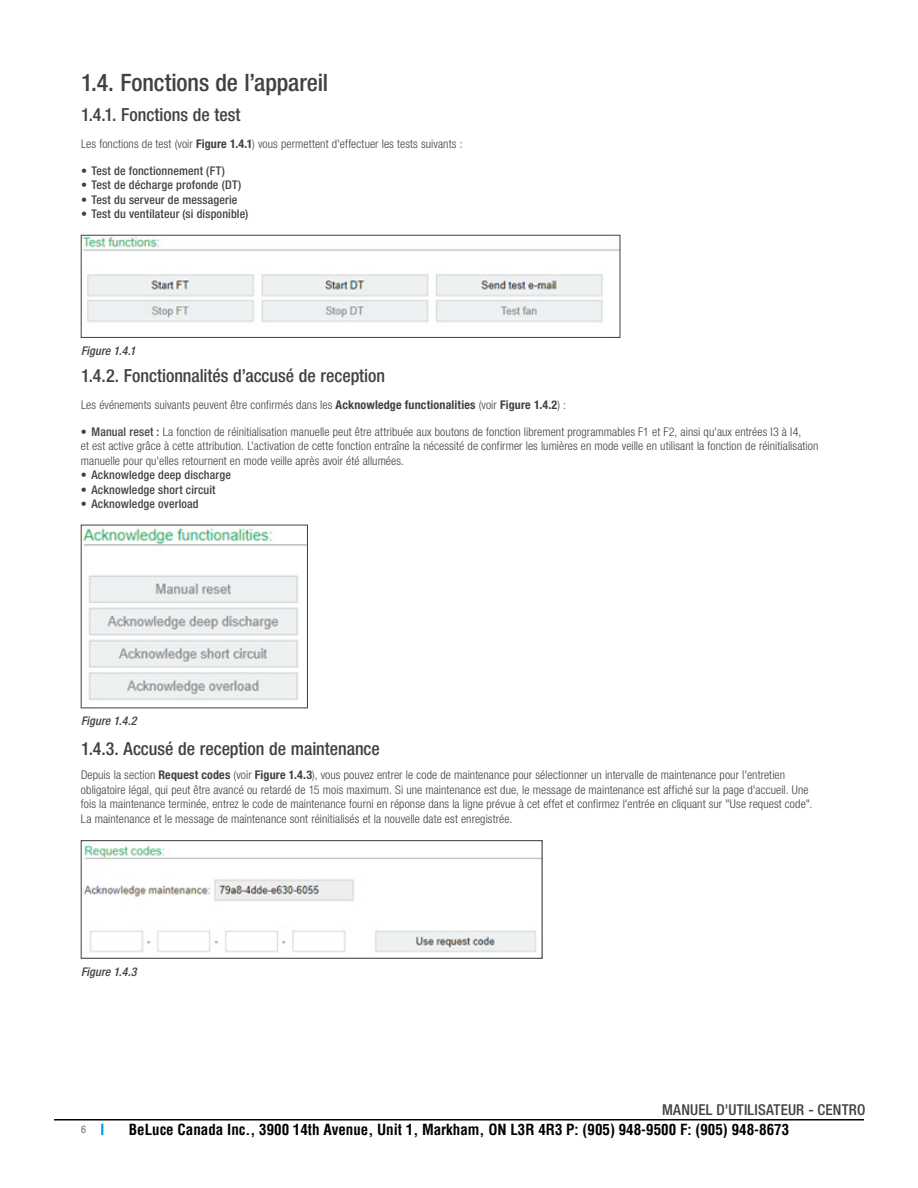
<style>
.page{position:relative;width:918px;height:1188px;background:#fff}
.page>*{position:absolute;margin:0;border:0;box-sizing:border-box;transform-origin:0 0}
.t1{font:500 condensed 24px "Helvetica Neue LT Pro";letter-spacing:-.005em;color:#414042}
.t2{font:500 condensed 18px "Helvetica Neue LT Pro";letter-spacing:-.005em;color:#414042}
.t3{font:700 condensed 15px "Helvetica";color:#000}
.t4{font:500 condensed 15px "Helvetica Neue LT Pro";letter-spacing:.015em;color:#414042}
.t5{font:300 condensed 12px/14.4px "Helvetica Neue LT Pro";letter-spacing:.01em;color:#414042}
.t6{font:500 condensed 12px "Helvetica Neue LT Pro";letter-spacing:.01em;color:#414042}
.t7{font:italic 500 condensed 12px "Helvetica Neue LT Pro";letter-spacing:.005em;color:#414042}
.t8{font:condensed 10.5px "Helvetica Neue LT Pro";color:#696a6d}
.s1{font-weight:700}
.s2{font-weight:300}
.s3{font-weight:500}
</style>
<div class="page">
<img style="left:83px;top:237px;width:535px;height:86px">
<div style="left:81px;top:235px;width:539px;height:103px;border:1px solid #414042"></div>
<img style="left:83px;top:527px;width:223px;height:174px">
<div style="left:81px;top:525px;width:227px;height:183px;border:1px solid #414042"></div>
<img style="left:83px;top:845px;width:457px;height:107px">
<div style="left:81px;top:840px;width:461px;height:118px;border:1px solid #414042"></div>
<hr style="left:54px;top:1119px;width:810px;height:1px;background:#000">
<svg style="left:101px;top:1124px;width:2px;height:11px"></svg>
<h1 class="t1" style="left:81px;top:68px;width:249px">1.4. Fonctions de l’appareil</h1>
<h2 class="t2" style="left:81px;top:104px;width:161px">1.4.1. Fonctions de test</h2>
<p class="t5" style="left:81px;top:137px;width:383px">Les fonctions de test (voir <span class="s1">Figure 1.4.1</span>) vous permettent d'effectuer les tests suivants :</p>
<p class="t6" style="left:81px;top:164px;width:146px"><span class="s2">•</span> Test de fonctionnement (FT)</p>
<p class="t6" style="left:81px;top:178px;width:162px"><span class="s2">•</span> Test de décharge profonde (DT)</p>
<p class="t6" style="left:81px;top:192px;width:158px"><span class="s2">•</span> Test du serveur de messagerie</p>
<p class="t6" style="left:81px;top:207px;width:169px"><span class="s2">•</span> Test du ventilateur (si disponible)</p>
<p class="t7" style="left:81px;top:344px;width:56px">Figure 1.4.1</p>
<h2 class="t2" style="left:81px;top:365px;width:306px">1.4.2. Fonctionnalités d’accusé de reception</h2>
<p class="t5" style="left:81px;top:398px;width:487px">Les événements suivants peuvent être confirmés dans les <span class="s1">Acknowledge functionalities</span> (voir <span class="s1">Figure 1.4.2</span>) :</p>
<p class="t5" style="left:81px;top:425px;width:739px">• <span class="s3">Manual reset :</span> La fonction de réinitialisation manuelle peut être attribuée aux boutons de fonction librement programmables F1 et F2, ainsi qu'aux entrées I3 à I4,<br>et est active grâce à cette attribution. L'activation de cette fonction entraîne la nécessité de confirmer les lumières en mode veille en utilisant la fonction de réinitialisation manuelle pour qu'elles retournent en mode veille après avoir été allumées.</p>
<p class="t6" style="left:81px;top:468px;width:152px"><span class="s2">•</span> Acknowledge deep discharge</p>
<p class="t6" style="left:81px;top:482px;width:136px"><span class="s2">•</span> Acknowledge short circuit</p>
<p class="t6" style="left:81px;top:497px;width:119px"><span class="s2">•</span> Acknowledge overload</p>
<p class="t7" style="left:81px;top:714px;width:57px">Figure 1.4.2</p>
<h2 class="t2" style="left:81px;top:738px;width:300px">1.4.3. Accusé de reception de maintenance</h2>
<p class="t5" style="left:81px;top:768px;width:733px">Depuis la section <span class="s1">Request codes</span> (voir <span class="s1">Figure 1.4.3</span>), vous pouvez entrer le code de maintenance pour sélectionner un intervalle de maintenance pour l'entretien obligatoire légal, qui peut être avancé ou retardé de 15 mois maximum. Si une maintenance est due, le message de maintenance est affiché sur la page d'accueil. Une fois la maintenance terminée, entrez le code de maintenance fourni en réponse dans la ligne prévue à cet effet et confirmez l'entrée en cliquant sur "Use request code".<br>La maintenance et le message de maintenance sont réinitialisés et la nouvelle date est enregistrée.</p>
<p class="t7" style="left:81px;top:964px;width:57px">Figure 1.4.3</p>
<p class="t4" style="left:662px;top:1100px;width:205px">MANUEL D'UTILISATEUR - CENTRO</p>
<p class="t8" style="left:81px;top:1123px;width:7px">6</p>
<p class="t3" style="left:129px;top:1119px;width:662px">BeLuce Canada Inc., 3900 14th Avenue, Unit 1, Markham, ON L3R 4R3 P: (905) 948-9500 F: (905) 948-8673</p>
</div>
